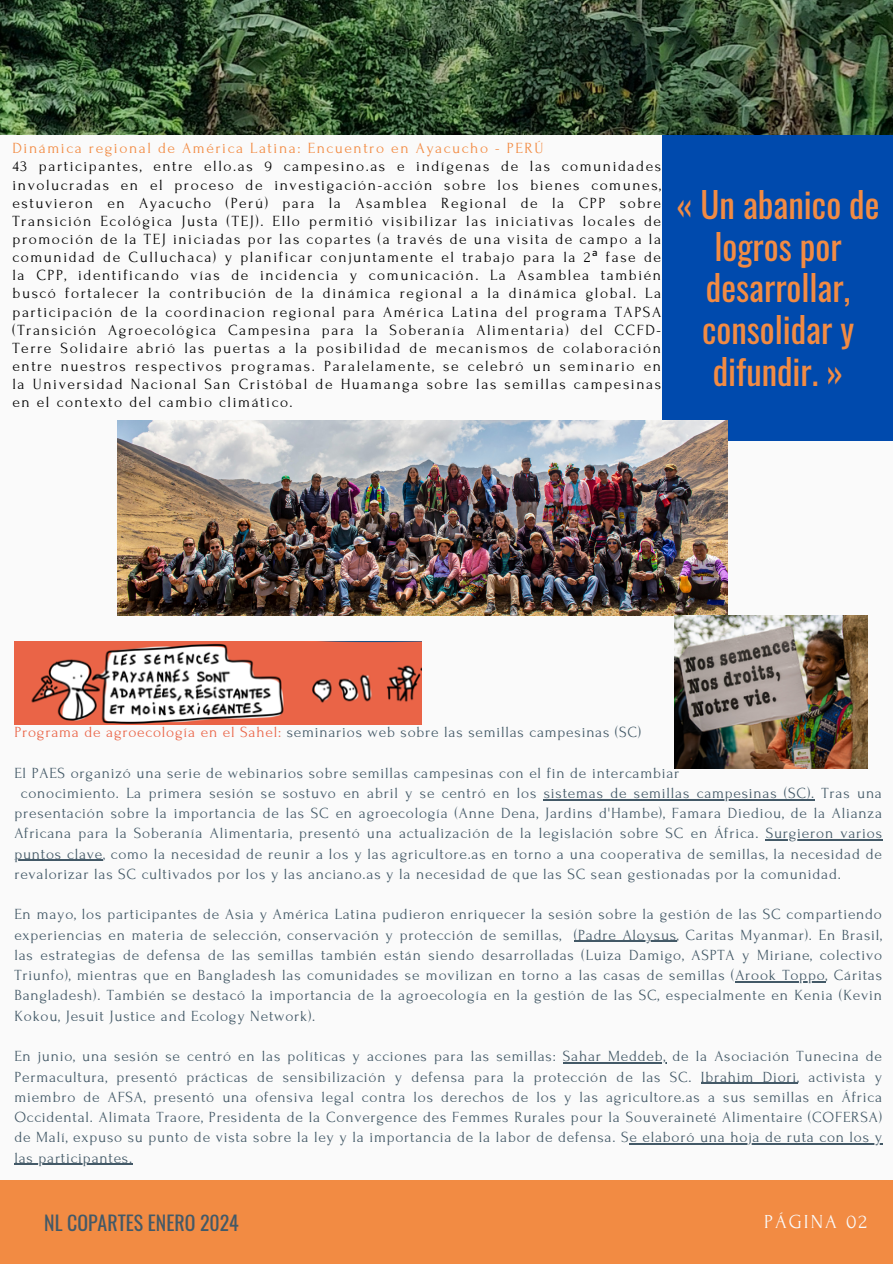
<style>
.page{position:relative;width:893px;height:1264px;background:#fff}
.page>*{position:absolute;margin:0;border:0;box-sizing:border-box;transform-origin:0 0}
.t1{font:34.95px/41.7px "Oswald";color:#f28b43;text-align:center}
.t2{font:19.8px "Oswald";color:#435967}
.t3{font:19.8px "Forum";letter-spacing:.1em;color:#fafafa}
.t4{font:15.45px/20.2px "Forum";letter-spacing:.05em;color:#435967;text-align:justify}
.t5{font:15.45px/18.1px "Forum";letter-spacing:.1em;color:#000;text-align:justify}
.t6{font:15.45px "Forum";letter-spacing:.1em;color:#f28b43}
.s1{font-family:"Noto Sans"}
.s2{color:#ea6548}
</style>
<div class="page">
<div style="left:0;top:0;width:892px;height:1263px;background:#fafafa"></div>
<div style="left:0;top:1180px;width:892px;height:83px;background:#f28b43"></div>
<img style="left:0;top:0;width:892px;height:134px">
<div style="left:662px;top:135px;width:230px;height:305px;background:#004aad"></div>
<img style="left:117px;top:421px;width:610px;height:194px">
<img style="left:14px;top:641px;width:408px;height:83px">
<img style="left:674px;top:615px;width:193px;height:153px">
<hr style="left:543px;top:799px;width:272px;height:1px;background:#435967">
<hr style="left:765px;top:839px;width:117px;height:1px;background:#435967">
<hr style="left:14px;top:859px;width:89px;height:1px;background:#435967">
<hr style="left:574px;top:940px;width:103px;height:1px;background:#435967">
<hr style="left:735px;top:981px;width:90px;height:1px;background:#435967">
<hr style="left:563px;top:1062px;width:103px;height:1px;background:#435967">
<hr style="left:701px;top:1082px;width:96px;height:1px;background:#435967">
<hr style="left:629px;top:1143px;width:253px;height:1px;background:#435967">
<hr style="left:14px;top:1163px;width:119px;height:1px;background:#435967">
<p class="t6" style="left:13px;top:140px;width:532px">Dinámica regional de América Latina: Encuentro en Ayacucho - PERÚ</p>
<p class="t5" style="left:13px;top:158px;width:650px">43 participantes, entre ello.as 9 campesino.as e indígenas de las comunidades involucradas en el proceso de investigación-acción sobre los bienes comunes, estuvieron en Ayacucho (Perú) para la Asamblea Regional de la CPP sobre Transición Ecológica Justa (TEJ). Ello permitió visibilizar las iniciativas locales de promoción de la TEJ iniciadas por las copartes (a través de una visita de campo a la comunidad de Culluchaca) y planificar conjuntamente el trabajo para la 2<span class="s1">ª</span> fase de la CPP, identificando vías de incidencia y comunicación. La Asamblea también buscó fortalecer la contribución de la dinámica regional a la dinámica global. La participación de la coordinacion regional para América Latina del programa TAPSA (Transición Agroecológica Campesina para la Soberanía Alimentaria) del CCFD-Terre Solidaire abrió las puertas a la posibilidad de mecanismos de colaboración entre nuestros respectivos programas. Paralelamente, se celebró un seminario en la Universidad Nacional San Cristóbal de Huamanga sobre las semillas campesinas en el contexto del cambio climático.</p>
<p class="t1" style="left:676px;top:182px;width:204px">« Un abanico de logros por desarrollar, consolidar y difundir. »</p>
<p class="t4" style="left:14px;top:722px;width:628px"><span class="s2">Programa de agroecología en el Sahel:</span> seminarios web sobre las semillas campesinas (SC)</p>
<p class="t4" style="left:14px;top:762px;width:666px">El PAES organizó una serie de webinarios sobre semillas campesinas con el fin de intercambiar</p>
<p class="t4" style="left:21px;top:783px;width:517px">conocimiento. La primera sesión se sostuvo en abril y se centró en los</p>
<p class="t4" style="left:14px;top:783px;width:869px;text-indent:529px">sistemas de semillas campesinas (SC). Tras una presentación sobre la importancia de las SC en agroecología (Anne Dena, Jardins d'Hambe), Famara Diediou, de la Alianza Africana para la Soberanía Alimentaria, presentó una actualización de la legislación sobre SC en África.</p>
<p class="t4" style="left:765px;top:823px;width:118px">Surgieron varios</p>
<h2 class="t4" style="left:14px;top:843px;width:869px">puntos clave, como la necesidad de reunir a los y las agricultore.as en torno a una cooperativa de semillas, la necesidad de revalorizar las SC cultivados por los y las anciano.as y la necesidad de que las SC sean gestionadas por la comunidad.</h2>
<h2 class="t4" style="left:14px;top:904px;width:869px">En mayo, los participantes de Asia y América Latina pudieron enriquecer la sesión sobre la gestión de las SC compartiendo experiencias en materia de selección, conservación y protección de semillas,</h2>
<h2 class="t4" style="left:14px;top:924px;width:869px;text-indent:559px">(Padre Aloysus, Caritas Myanmar). En Brasil, las estrategias de defensa de las semillas también están siendo desarrolladas (Luiza Damigo, ASPTA y Miriane, colectivo Triunfo), mientras que en Bangladesh las comunidades se movilizan en torno a las casas de semillas (Arook Toppo, Cáritas Bangladesh). También se destacó la importancia de la agroecología en la gestión de las SC, especialmente en Kenia (Kevin Kokou, Jesuit Justice and Ecology Network).</h2>
<p class="t4" style="left:14px;top:1046px;width:869px">En junio, una sesión se centró en las políticas y acciones para las semillas: Sahar Meddeb, de la Asociación Tunecina de Permacultura, presentó prácticas de sensibilización y defensa para la protección de las SC. Ibrahim Diori, activista y miembro de AFSA, presentó una ofensiva legal contra los derechos de los y las agricultore.as a sus semillas en África Occidental. Alimata Traore, Presidenta de la Convergence des Femmes Rurales pour la Souveraineté Alimentaire (COFERSA) de Malí, expuso su punto de vista sobre la ley y la importancia de la labor de defensa. Se elaboró una hoja de ruta con los y las participantes.</p>
<h1 class="t2" style="left:44px;top:1206px;width:196px">NL COPARTES ENERO 2024</h1>
<p class="t3" style="left:764px;top:1210px;width:104px">PÁGINA 02</p>
</div>
